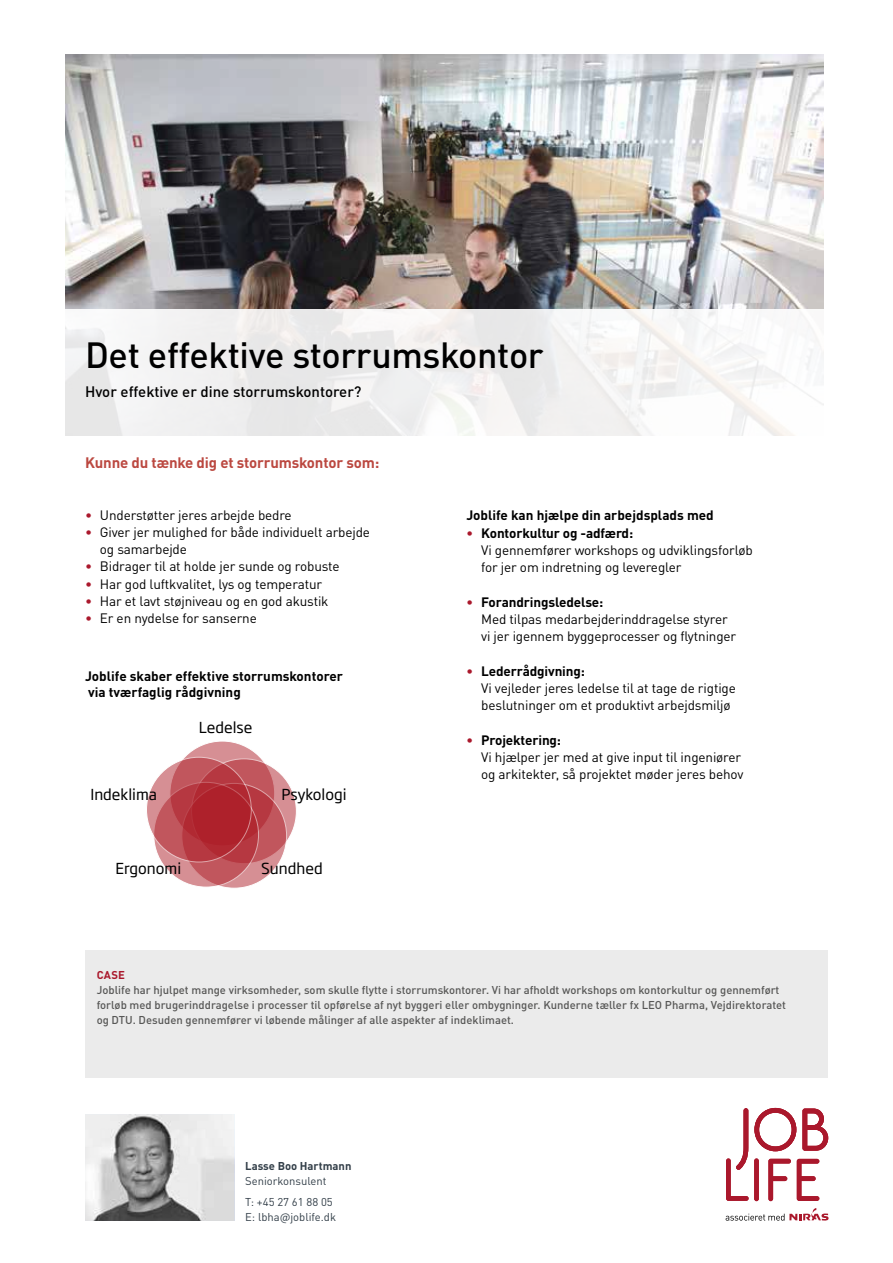
<style>
.page{position:relative;width:893px;height:1263px;background:#fff}
.page>*{position:absolute;margin:0;border:0;box-sizing:border-box;transform-origin:0 0}
.t1{font:500 36px "DINOT";letter-spacing:-.01em;color:#000}
.t2{font:15px "Soho Gothic Pro";color:#000}
.t3{font:500 15px "DINOT";color:#000}
.t4{font:700 15px "DINOT";letter-spacing:-.01em;color:#bb4840}
.t5{font:13.5px/17.2px "DINOT";letter-spacing:-.01em;color:#000}
.t6{font:700 13.5px/16.2px "DINOT";color:#000}
.t7{font:500 11.25px/15px "DINOT";color:#575756}
.t8{font:11.25px/21px "DINOT";color:#323e48}
.t9{font:700 11.25px "DINOT";color:#323e48}
.t10{font:700 11.25px "DINOT";color:#aa182c}
.s1{color:#aa182c}
.s2{font-weight:700;color:#aa182c}
.s3{font-weight:700}
</style>
<div class="page">
<img style="left:66px;top:54px;width:757px;height:255px">
<div style="left:85px;top:950px;width:743px;height:127px;background:#ebebeb"></div>
<svg style="left:170px;top:741px;width:105px;height:105px"></svg>
<svg style="left:192px;top:759px;width:104px;height:105px;background:#cc747a"></svg>
<svg style="left:182px;top:783px;width:105px;height:105px;background:#c7686f"></svg>
<svg style="left:154px;top:782px;width:105px;height:105px;background:#c6656b"></svg>
<svg style="left:146px;top:757px;width:105px;height:105px;background:#ba444c"></svg>
<svg style="left:85px;top:1114px;width:149px;height:107px;background:#bcbcbc"></svg>
<svg style="left:726px;top:1108px;width:102px;height:93px"></svg>
<svg style="left:726px;top:1208px;width:102px;height:13px"></svg>
<div style="left:64px;top:309px;width:775px;height:128px;background:linear-gradient(to right,#ebebeb,#f9f8f8)"></div>
<h1 class="t1" style="left:85px;top:327px;width:460px">Det effektive storrumskontor</h1>
<p class="t3" style="left:85px;top:380px;width:278px">Hvor effektive er dine storrumskontorer?</p>
<p class="t4" style="left:85px;top:453px;width:296px">Kunne du tænke dig et storrumskontor som:</p>
<p class="t5" style="left:85px;top:506px;width:208px"><span class="s1">•</span> Understøtter jeres arbejde bedre</p>
<p class="t5" style="left:100px;top:523px;width:272px;text-indent:-15px"><span class="s1">•</span> Giver jer mulighed for både individuelt arbejde og samarbejde</p>
<p class="t5" style="left:85px;top:558px;width:256px"><span class="s1">•</span> Bidrager til at holde jer sunde og robuste</p>
<p class="t5" style="left:85px;top:575px;width:239px"><span class="s1">•</span> Har god luftkvalitet, lys og temperatur</p>
<p class="t5" style="left:85px;top:592px;width:245px"><span class="s1">•</span> Har et lavt støjniveau og en god akustik</p>
<p class="t5" style="left:85px;top:609px;width:173px"><span class="s1">•</span> Er en nydelse for sanserne</p>
<p class="t6" style="left:85px;top:667px;width:259px">Joblife skaber effektive storrumskontorer via tværfaglig rådgivning</p>
<p class="t2" style="left:199px;top:716px;width:55px">Ledelse</p>
<p class="t2" style="left:90px;top:783px;width:68px">Indeklima</p>
<p class="t2" style="left:281px;top:783px;width:67px">Psykologi</p>
<p class="t2" style="left:115px;top:857px;width:67px">Ergonomi</p>
<p class="t2" style="left:261px;top:857px;width:63px">Sundhed</p>
<p class="t6" style="left:466px;top:506px;width:249px">Joblife kan hjælpe din arbejdsplads med</p>
<p class="t5" style="left:481px;top:524px;width:273px;text-indent:-15px"><span class="s2">•</span> <span class="s3">Kontorkultur og -adfærd:<br></span>Vi gennemfører workshops og udviklingsforløb for jer om indretning og leveregler</p>
<p class="t5" style="left:481px;top:593px;width:257px;text-indent:-15px"><span class="s2">•</span> <span class="s3">Forandringsledelse:<br></span>Med tilpas medarbejderinddragelse styrer vi jer igennem byggeprocesser og flytninger</p>
<p class="t5" style="left:481px;top:662px;width:256px;text-indent:-15px"><span class="s2">•</span> <span class="s3">Lederrådgivning:<br></span>Vi vejleder jeres ledelse til at tage de rigtige beslutninger om et produktivt arbejdsmiljø</p>
<p class="t5" style="left:481px;top:731px;width:264px;text-indent:-15px"><span class="s2">•</span> <span class="s3">Projektering:<br></span>Vi hjælper jer med at give input til ingeniører og arkitekter, så projektet møder jeres behov</p>
<p class="t10" style="left:97px;top:967px;width:30px">CASE</p>
<p class="t7" style="left:97px;top:981px;width:691px">Joblife har hjulpet mange virksomheder, som skulle flytte i storrumskontorer. Vi har afholdt workshops om kontorkultur og gennemført forløb med brugerinddragelse i processer til opførelse af nyt byggeri eller ombygninger. Kunderne tæller fx LEO Pharma, Vejdirektoratet og DTU. Desuden gennemfører vi løbende målinger af alle aspekter af indeklimaet.</p>
<p class="t9" style="left:245px;top:1158px;width:108px">Lasse Boo Hartmann</p>
<p class="t8" style="left:245px;top:1170px;width:89px">Seniorkonsulent<br>T: +45 27 61 88 05</p>
<p class="t8" style="left:245px;top:1206px;width:92px">E: lbha@joblife.dk</p>
</div>
